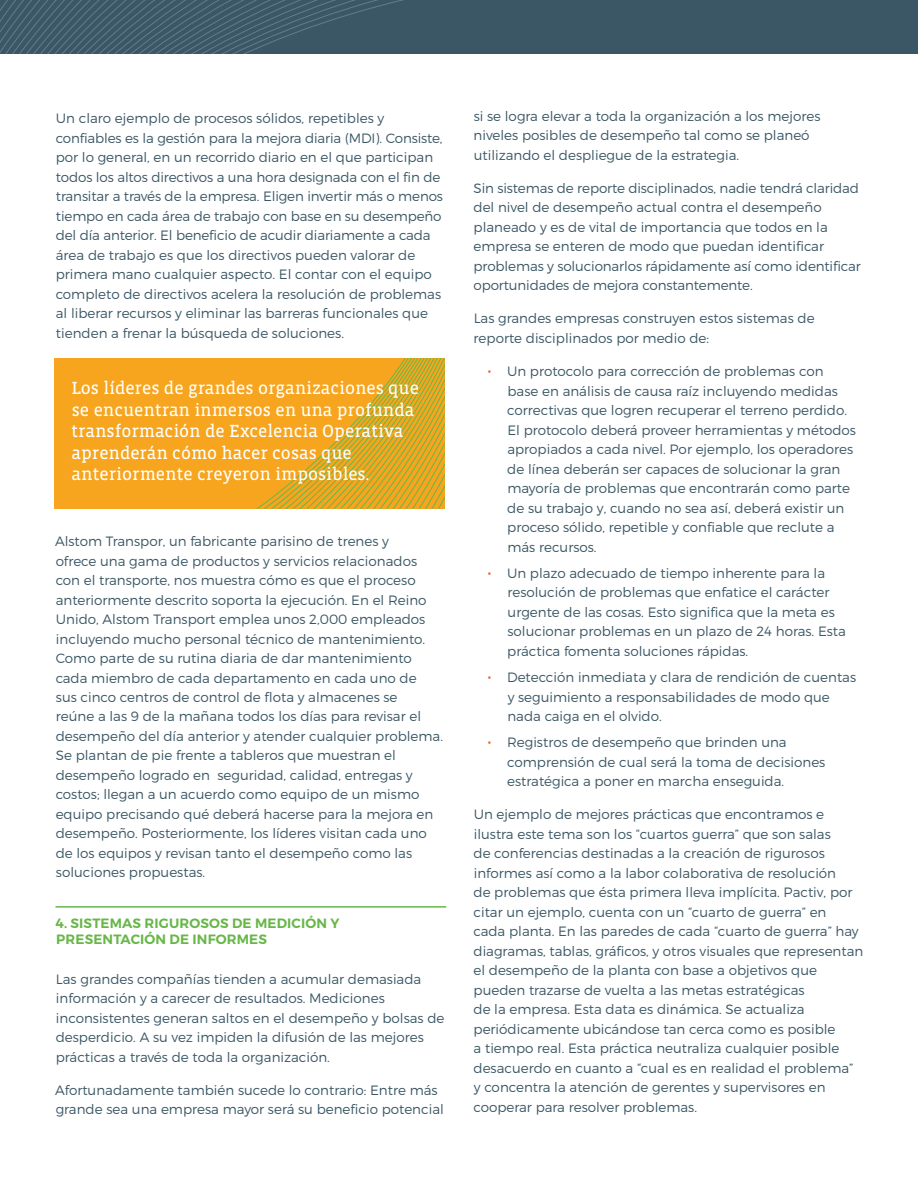
<style>
.page{position:relative;width:918px;height:1188px;background:#fff}
.page>*{position:absolute;margin:0;border:0;box-sizing:border-box;transform-origin:0 0}
.t1{font:18px/21.6px "Vista Slab OT";color:#fff}
.t2{font:300 13.5px/19.5px "Montserrat";color:#3b5765}
.t3{font:600 13.5px/16.5px "Montserrat";letter-spacing:.01em;color:#67b748}
.s1{font-size:16.5px;color:#f26523}
</style>
<div class="page">
<div style="left:0;top:0;width:918px;height:54px;background:#3b5765"></div>
<svg style="left:0;top:0;width:404px;height:54px"></svg>
<hr style="left:56px;top:906px;width:390px;height:2px;background:#67b748">
<svg style="left:54px;top:358px;width:391px;height:151px;background:#eda620"></svg>
<p class="t2" style="left:56px;top:108px;width:389px">Un claro ejemplo de procesos sólidos, repetibles y confiables es la gestión para la mejora diaria (MDI). Consiste, por lo general, en un recorrido diario en el que participan todos los altos directivos a una hora designada con el fin de transitar a través de la empresa. Eligen invertir más o menos tiempo en cada área de trabajo con base en su desempeño del día anterior. El beneficio de acudir diariamente a cada área de trabajo es que los directivos pueden valorar de primera mano cualquier aspecto. El contar con el equipo completo de directivos acelera la resolución de problemas al liberar recursos y eliminar las barreras funcionales que tienden a frenar la búsqueda de soluciones.</p>
<h1 class="t1" style="left:71px;top:378px;width:349px">Los líderes de grandes organizaciones que se encuentran inmersos en una profunda transformación de Excelencia Operativa aprenderán cómo hacer cosas que anteriormente creyeron imposibles.</h1>
<p class="t2" style="left:55px;top:531px;width:390px">Alstom Transpor, un fabricante parisino de trenes y<br>ofrece una gama de productos y servicios relacionados con el transporte, nos muestra cómo es que el proceso anteriormente descrito soporta la ejecución. En el Reino Unido, Alstom Transport emplea unos 2,000 empleados incluyendo mucho personal técnico de mantenimiento.<br>Como parte de su rutina diaria de dar mantenimiento cada miembro de cada departamento en cada uno de<br>sus cinco centros de control de flota y almacenes se<br>reúne a las 9 de la mañana todos los días para revisar el desempeño del día anterior y atender cualquier problema.<br>Se plantan de pie frente a tableros que muestran el desempeño logrado en seguridad, calidad, entregas y costos; llegan a un acuerdo como equipo de un mismo equipo precisando qué deberá hacerse para la mejora en desempeño. Posteriormente, los líderes visitan cada uno de los equipos y revisan tanto el desempeño como las soluciones propuestas.</p>
<p class="t3" style="left:56px;top:915px;width:285px">4. SISTEMAS RIGUROSOS DE MEDICIÓN Y<br>PRESENTACIÓN DE INFORMES</p>
<p class="t2" style="left:56px;top:969px;width:390px">Las grandes compañías tienden a acumular demasiada información y a carecer de resultados. Mediciones inconsistentes generan saltos en el desempeño y bolsas de desperdicio. A su vez impiden la difusión de las mejores prácticas a través de toda la organización.</p>
<p class="t2" style="left:55px;top:1080px;width:390px">Afortunadamente también sucede lo contrario: Entre más grande sea una empresa mayor será su beneficio potencial</p>
<p class="t2" style="left:474px;top:106px;width:348px">si se logra elevar a toda la organización a los mejores niveles posibles de desempeño tal como se planeó utilizando el despliegue de la estrategia.</p>
<p class="t2" style="left:474px;top:178px;width:389px">Sin sistemas de reporte disciplinados, nadie tendrá claridad del nivel de desempeño actual contra el desempeño planeado y es de vital de importancia que todos en la empresa se enteren de modo que puedan identificar problemas y solucionarlos rápidamente así como identificar oportunidades de mejora constantemente.</p>
<p class="t2" style="left:474px;top:309px;width:343px">Las grandes empresas construyen estos sistemas de reporte disciplinados por medio de:</p>
<p class="t2" style="left:507px;top:361px;width:350px;text-indent:-20px"><span class="s1">•</span> Un protocolo para corrección de problemas con base en análisis de causa raíz incluyendo medidas correctivas que logren recuperar el terreno perdido.<br>El protocolo deberá proveer herramientas y métodos apropiados a cada nivel. Por ejemplo, los operadores de línea deberán ser capaces de solucionar la gran mayoría de problemas que encontrarán como parte de su trabajo y, cuando no sea así, deberá existir un proceso sólido, repetible y confiable que reclute a más recursos.</p>
<p class="t2" style="left:507px;top:563px;width:340px;text-indent:-20px"><span class="s1">•</span> Un plazo adecuado de tiempo inherente para la resolución de problemas que enfatice el carácter urgente de las cosas. Esto significa que la meta es solucionar problemas en un plazo de 24 horas. Esta práctica fomenta soluciones rápidas.</p>
<p class="t2" style="left:507px;top:667px;width:350px;text-indent:-20px"><span class="s1">•</span> Detección inmediata y clara de rendición de cuentas y seguimiento a responsabilidades de modo que nada caiga en el olvido.</p>
<p class="t2" style="left:507px;top:733px;width:320px;text-indent:-20px"><span class="s1">•</span> Registros de desempeño que brinden una comprensión de cual será la toma de decisiones estratégica a poner en marcha enseguida.</p>
<p class="t2" style="left:474px;top:805px;width:391px">Un ejemplo de mejores prácticas que encontramos e ilustra este tema son los “cuartos guerra” que son salas<br>de conferencias destinadas a la creación de rigurosos informes así como a la labor colaborativa de resolución<br>de problemas que ésta primera lleva implícita. Pactiv, por citar un ejemplo, cuenta con un “cuarto de guerra” en<br>cada planta. En las paredes de cada “cuarto de guerra” hay diagramas, tablas, gráficos, y otros visuales que representan el desempeño de la planta con base a objetivos que pueden trazarse de vuelta a las metas estratégicas<br>de la empresa. Esta data es dinámica. Se actualiza periódicamente ubicándose tan cerca como es posible<br>a tiempo real. Esta práctica neutraliza cualquier posible desacuerdo en cuanto a “cual es en realidad el problema” y concentra la atención de gerentes y supervisores en cooperar para resolver problemas.</p>
</div>
